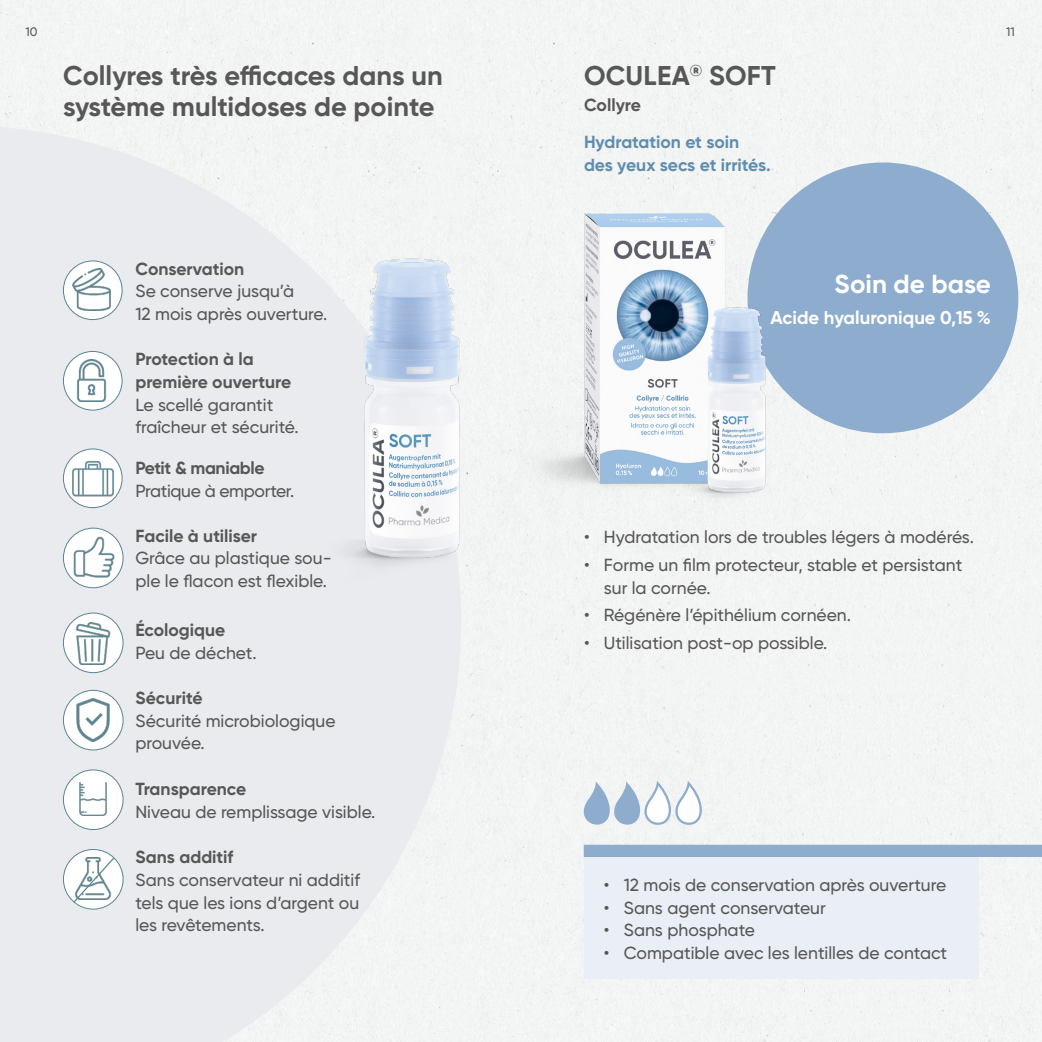
<style>
.page{position:relative;width:1042px;height:1042px;background:#f3f5f4}
.page>*{position:absolute;margin:0;border:0;box-sizing:border-box;transform-origin:0 0}
.t1{font:700 27.12px/31.5px "Gilroy";color:#575756}
.t2{font:700 26.07px "Gilroy";color:#fff}
.t3{font:700 18.38px "Gilroy";color:#fff}
.t4{font:500 17.5px/22.8px "Gilroy";color:#575756}
.t5{font:700 17.5px/22.8px "Gilroy";color:#575756}
.t6{font:700 17.5px/22.8px "Gilroy";color:#608dae}
.t7{font:500 17.5px "Gilroy";letter-spacing:-.02em;color:#575756}
.t8{font:700 17.5px "Gilroy";letter-spacing:-.02em;color:#575756}
.t9{font:500 12.25px "Gilroy";color:#575756}
</style>
<div class="page">
<div style="left:747px;top:162px;width:271px;height:271px;background:#8dacce;border-radius:50%"></div>
<svg style="left:580px;top:778px;width:123px;height:49px"></svg>
<div style="left:584px;top:857px;width:394px;height:122px;background:#eaeef6"></div>
<div style="left:584px;top:845px;width:458px;height:12px;background:#8dacce"></div>
<img style="left:642px;top:203px;width:183px;height:333px">
<svg style="left:0;top:125px;width:461px;height:917px;fill:#e9ebee"></svg>
<div style="left:63px;top:613px;width:60px;height:59px;background:#fff;border-radius:50%"></div>
<div style="left:63px;top:612px;width:60px;height:61px;border:1px solid #5c8591;border-radius:50%"></div>
<img style="left:72px;top:622px;width:43px;height:43px">
<div style="left:63px;top:690px;width:60px;height:60px;background:#fff;border-radius:50%"></div>
<div style="left:63px;top:690px;width:60px;height:60px;border:1px solid #5c8591;border-radius:50%"></div>
<img style="left:72px;top:699px;width:43px;height:42px">
<div style="left:63px;top:351px;width:59px;height:59px;background:#fff;border-radius:50%"></div>
<div style="left:63px;top:351px;width:60px;height:59px;border:1px solid #5c8591;border-radius:50%"></div>
<img style="left:71px;top:360px;width:42px;height:42px">
<svg style="left:63px;top:449px;width:59px;height:59px"></svg>
<div style="left:63px;top:448px;width:60px;height:60px;border:1px solid #5c8591;border-radius:50%"></div>
<img style="left:70px;top:456px;width:45px;height:45px">
<svg style="left:63px;top:528px;width:60px;height:60px"></svg>
<div style="left:63px;top:528px;width:60px;height:60px;border:1px solid #5c8591;border-radius:50%"></div>
<img style="left:74px;top:537px;width:41px;height:40px">
<div style="left:63px;top:770px;width:60px;height:59px;background:#fff;border-radius:50%"></div>
<div style="left:63px;top:769px;width:60px;height:61px;border:1px solid #5c8591;border-radius:50%"></div>
<img style="left:79px;top:782px;width:28px;height:33px">
<svg style="left:63px;top:849px;width:60px;height:60px"></svg>
<div style="left:63px;top:849px;width:60px;height:60px;border:1px solid #5c8591;border-radius:50%"></div>
<svg style="left:72px;top:856px;width:44px;height:48px"></svg>
<svg style="left:63px;top:261px;width:59px;height:59px"></svg>
<div style="left:63px;top:260px;width:60px;height:60px;border:1px solid #5c8591;border-radius:50%"></div>
<img style="left:71px;top:269px;width:42px;height:41px">
<img style="left:181px;top:184px;width:461px;height:461px">
<p class="t9" style="left:25px;top:24px;width:14px">10</p>
<p class="t9" style="left:1006px;top:24px;width:10px">11</p>
<h1 class="t1" style="left:63px;top:59px;width:381px">Collyres très efficaces dans un système multidoses de pointe</h1>
<p class="t5" style="left:135px;top:257px;width:110px">Conservation</p>
<p class="t4" style="left:135px;top:280px;width:193px">Se conserve jusqu’à<br>12 mois après ouverture.</p>
<p class="t5" style="left:135px;top:347px;width:157px">Protection à la première ouverture</p>
<p class="t4" style="left:135px;top:393px;width:165px">Le scellé garantit fraîcheur et sécurité.</p>
<p class="t8" style="left:135px;top:457px;width:131px">Petit &amp; maniable</p>
<p class="t7" style="left:135px;top:480px;width:160px">Pratique à emporter.</p>
<p class="t5" style="left:135px;top:524px;width:123px">Facile à utiliser</p>
<p class="t4" style="left:135px;top:547px;width:198px">Grâce au plastique sou&shy;ple le flacon est flexible.</p>
<p class="t5" style="left:135px;top:619px;width:91px">Écologique</p>
<p class="t4" style="left:135px;top:641px;width:123px">Peu de déchet.</p>
<p class="t5" style="left:135px;top:686px;width:69px">Sécurité</p>
<p class="t4" style="left:135px;top:709px;width:202px">Sécurité microbiologique prouvée.</p>
<p class="t5" style="left:135px;top:778px;width:112px">Transparence</p>
<p class="t4" style="left:135px;top:800px;width:242px">Niveau de remplissage visible.</p>
<p class="t5" style="left:135px;top:845px;width:99px">Sans additif</p>
<p class="t4" style="left:135px;top:868px;width:226px;text-align:justify">Sans conservateur ni additif tels que les ions d’argent ou les revêtements.</p>
<h1 class="t1" style="left:584px;top:59px;width:193px">OCULEA<sup>®</sup> SOFT</h1>
<p class="t5" style="left:584px;top:93px;width:58px">Collyre</p>
<p class="t6" style="left:584px;top:130px;width:188px">Hydratation et soin des yeux secs et irrités.</p>
<h2 class="t2" style="left:834px;top:268px;width:158px">Soin de base</h2>
<p class="t3" style="left:770px;top:306px;width:222px">Acide hyaluronique 0,15 %</p>
<p class="t4" style="left:584px;top:525px;width:391px">• Hydratation lors de troubles légers à modérés.</p>
<p class="t4" style="left:604px;top:553px;width:360px;text-indent:-20px">• Forme un film protecteur, stable et persistant sur la cornée.</p>
<p class="t4" style="left:584px;top:604px;width:269px">• Régénère l’épithélium cornéen.</p>
<p class="t4" style="left:584px;top:631px;width:245px">• Utilisation post-op possible.</p>
<p class="t4" style="left:604px;top:873px;width:344px">• 12 mois de conservation après ouverture</p>
<p class="t4" style="left:604px;top:896px;width:224px">• Sans agent conservateur</p>
<p class="t4" style="left:604px;top:918px;width:153px">• Sans phosphate</p>
<p class="t4" style="left:604px;top:941px;width:345px">• Compatible avec les lentilles de contact</p>
</div>
